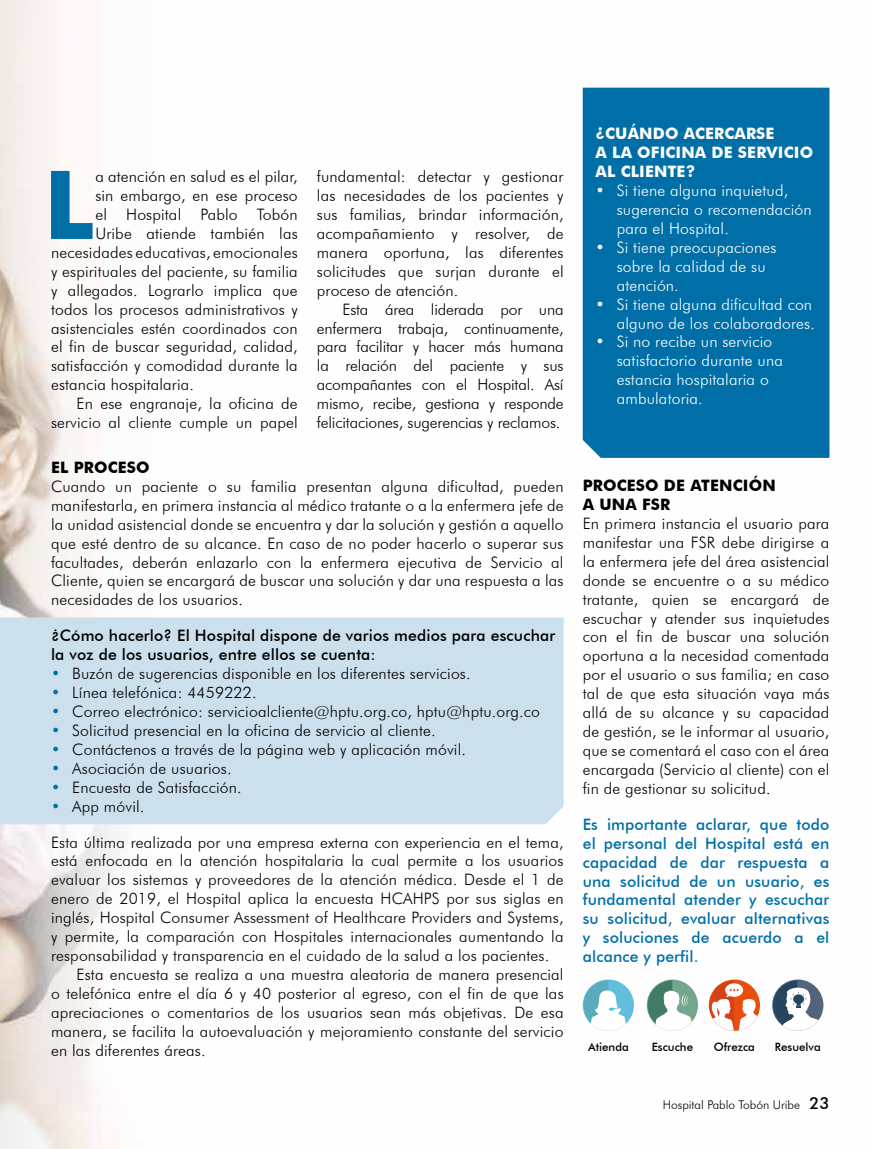
<style>
.page{position:relative;width:872px;height:1149px;background:#fff}
.page>*{position:absolute;margin:0;border:0;box-sizing:border-box;transform-origin:0 0}
.t1{font:700 95.1px "Futura BT";color:#006fa8}
.t2{font:300 15.75px/18.9px "Futura BT";letter-spacing:.01em;color:#000;text-align:justify}
.t3{font:300 15.75px/18.9px "Futura BT";letter-spacing:.01em;color:#fff}
.t4{font:500 15.75px/18.9px "Futura BT";letter-spacing:.01em;color:#006fa8;text-align:justify}
.t5{font:500 15.75px/18.9px "Futura BT";letter-spacing:.01em;color:#000}
.t6{font:700 15.75px/18.9px "Futura BT";letter-spacing:.01em;color:#fff}
.t7{font:700 15.75px/18.9px "Futura BT";letter-spacing:.01em;color:#000}
.t8{font:300 12px "Futura BT";color:#000}
.t9{font:500 11.55px "Futura BT";color:#000}
.s1{color:#006fa8}
.s2{font-weight:500;font-size:16.5px}
</style>
<div class="page">
<img style="left:0;top:0;width:830px;height:1148px">
<div style="left:0;top:617px;width:563px;height:207px;background:#ccdfed"></div>
<div style="left:583px;top:88px;width:246px;height:370px;background:#006fa8"></div>
<div style="left:583px;top:979px;width:51px;height:51px;background:#63bedd;border-radius:50%"></div>
<div style="left:647px;top:979px;width:51px;height:51px;background:#74a68e;border-radius:50%"></div>
<svg style="left:708px;top:980px;width:52px;height:50px"></svg>
<svg style="left:583px;top:980px;width:43px;height:50px"></svg>
<svg style="left:647px;top:980px;width:46px;height:50px"></svg>
<svg style="left:773px;top:980px;width:50px;height:50px"></svg>
<h1 class="t1" style="left:44px;top:147px;width:52px">L</h1>
<p class="t2" style="left:95px;top:167px;width:204px">a atención en salud es el pilar,</p>
<p class="t2" style="left:95px;top:186px;width:204px">sin embargo, en ese proceso</p>
<p class="t2" style="left:95px;top:205px;width:204px">el Hospital Pablo Tobón</p>
<p class="t2" style="left:95px;top:224px;width:204px">Uribe atiende también las</p>
<p class="t2" style="left:51px;top:242px;width:248px">necesidades educativas, emocionales</p>
<p class="t2" style="left:51px;top:261px;width:248px">y espirituales del paciente, su familia</p>
<p class="t2" style="left:51px;top:280px;width:248px">y allegados. Lograrlo implica que</p>
<p class="t2" style="left:51px;top:299px;width:248px">todos los procesos administrativos y</p>
<p class="t2" style="left:51px;top:318px;width:248px">asistenciales estén coordinados con</p>
<p class="t2" style="left:51px;top:337px;width:248px">el fin de buscar seguridad, calidad,</p>
<p class="t2" style="left:51px;top:356px;width:248px">satisfacción y comodidad durante la</p>
<p class="t2" style="left:51px;top:375px;width:145px">estancia hospitalaria.</p>
<p class="t2" style="left:77px;top:394px;width:223px">En ese engranaje, la oficina de</p>
<p class="t2" style="left:51px;top:413px;width:248px">servicio al cliente cumple un papel</p>
<p class="t2" style="left:317px;top:167px;width:248px">fundamental: detectar y gestionar las necesidades de los pacientes y sus familias, brindar información, acompañamiento y resolver, de manera oportuna, las diferentes solicitudes que surjan durante el proceso de atención.</p>
<p class="t2" style="left:317px;top:299px;width:248px;text-indent:26px">Esta área liderada por una enfermera trabaja, continuamente, para facilitar y hacer más humana la relación del paciente y sus acompañantes con el Hospital. Así mismo, recibe, gestiona y responde felicitaciones, sugerencias y reclamos.</p>
<p class="t7" style="left:51px;top:457px;width:100px">EL PROCESO</p>
<p class="t2" style="left:51px;top:476px;width:514px">Cuando un paciente o su familia presentan alguna dificultad, pueden manifestarla, en primera instancia al médico tratante o a la enfermera jefe de la unidad asistencial donde se encuentra y dar la solución y gestión a aquello que esté dentro de su alcance. En caso de no poder hacerlo o superar sus facultades, deberán enlazarlo con la enfermera ejecutiva de Servicio al Cliente, quien se encargará de buscar una solución y dar una respuesta a las necesidades de los usuarios.</p>
<p class="t5" style="left:51px;top:626px;width:505px">¿Cómo hacerlo? El Hospital dispone de varios medios para escuchar la voz de los usuarios, entre ellos se cuenta:</p>
<p class="t2" style="left:51px;top:663px;width:421px"><span class="s1">•</span> Buzón de sugerencias disponible en los diferentes servicios.</p>
<p class="t2" style="left:51px;top:682px;width:207px"><span class="s1">•</span> Línea telefónica: 4459222.</p>
<p class="t2" style="left:51px;top:701px;width:490px"><span class="s1">•</span> Correo electrónico: servicioalcliente@hptu.org.co, hptu@hptu.org.co</p>
<p class="t2" style="left:51px;top:720px;width:386px"><span class="s1">•</span> Solicitud presencial en la oficina de servicio al cliente.</p>
<p class="t2" style="left:51px;top:739px;width:416px"><span class="s1">•</span> Contáctenos a través de la página web y aplicación móvil.</p>
<p class="t2" style="left:51px;top:758px;width:182px"><span class="s1">•</span> Asociación de usuarios.</p>
<p class="t2" style="left:51px;top:777px;width:192px"><span class="s1">•</span> Encuesta de Satisfacción.</p>
<p class="t2" style="left:51px;top:796px;width:95px"><span class="s1">•</span> App móvil.</p>
<p class="t2" style="left:51px;top:832px;width:514px">Esta última realizada por una empresa externa con experiencia en el tema,</p>
<p class="t2" style="left:51px;top:851px;width:514px">está enfocada en la atención hospitalaria la cual permite a los usuarios</p>
<p class="t2" style="left:51px;top:869px;width:514px">evaluar los sistemas y proveedores de la atención médica. Desde el 1 de</p>
<p class="t2" style="left:51px;top:888px;width:514px">enero de 2019, el Hospital aplica la encuesta HCAHPS por sus siglas en</p>
<p class="t2" style="left:51px;top:907px;width:514px">inglés, Hospital Consumer Assessment of Healthcare Providers and Systems,</p>
<p class="t2" style="left:51px;top:926px;width:514px">y permite, la comparación con Hospitales internacionales aumentando la</p>
<p class="t2" style="left:51px;top:945px;width:500px">responsabilidad y transparencia en el cuidado de la salud a los pacientes.</p>
<p class="t2" style="left:77px;top:964px;width:488px">Esta encuesta se realiza a una muestra aleatoria de manera presencial</p>
<p class="t2" style="left:51px;top:983px;width:514px">o telefónica entre el día 6 y 40 posterior al egreso, con el fin de que las</p>
<p class="t2" style="left:51px;top:1002px;width:514px">apreciaciones o comentarios de los usuarios sean más objetivas. De esa</p>
<p class="t2" style="left:51px;top:1021px;width:514px">manera, se facilita la autoevaluación y mejoramiento constante del servicio</p>
<p class="t2" style="left:51px;top:1040px;width:156px">en las diferentes áreas.</p>
<p class="t6" style="left:595px;top:124px;width:219px">¿CUÁNDO ACERCARSE<br>A LA OFICINA DE SERVICIO<br>AL CLIENTE?</p>
<p class="t3" style="left:617px;top:181px;width:196px;text-indent:-21px">• Si tiene alguna inquietud, sugerencia o recomendación para el Hospital.</p>
<p class="t3" style="left:617px;top:237px;width:161px;text-indent:-21px">• Si tiene preocupaciones sobre la calidad de su atención.</p>
<p class="t3" style="left:595px;top:294px;width:221px;text-align:right">• Si tiene alguna dificultad con alguno de los colaboradores.</p>
<p class="t3" style="left:617px;top:332px;width:168px;text-indent:-21px">• Si no recibe un servicio satisfactorio durante una estancia hospitalaria o ambulatoria.</p>
<p class="t7" style="left:583px;top:476px;width:194px">PROCESO DE ATENCIÓN<br>A UNA FSR</p>
<p class="t2" style="left:583px;top:513px;width:248px">En primera instancia el usuario para manifestar una FSR debe dirigirse a la enfermera jefe del área asistencial donde se encuentre o a su médico tratante, quien se encargará de escuchar y atender sus inquietudes con el fin de buscar una solución oportuna a la necesidad comentada por el usuario o sus familia; en caso tal de que esta situación vaya más allá de su alcance y su capacidad de gestión, se le informar al usuario, que se comentará el caso con el área encargada (Servicio al cliente) con el fin de gestionar su solicitud.</p>
<p class="t4" style="left:583px;top:814px;width:248px">Es importante aclarar, que todo el personal del Hospital está en capacidad de dar respuesta a una solicitud de un usuario, es fundamental atender y escuchar su solicitud, evaluar alternativas y soluciones de acuerdo a el alcance y perfil.</p>
<p class="t9" style="left:588px;top:1039px;width:42px">Atienda</p>
<p class="t9" style="left:651px;top:1039px;width:43px">Escuche</p>
<p class="t9" style="left:713px;top:1039px;width:43px">Ofrezca</p>
<p class="t9" style="left:775px;top:1039px;width:47px">Resuelva</p>
<p class="t8" style="left:662px;top:1097px;width:168px">Hospital Pablo Tobón Uribe <span class="s2">23</span></p>
</div>
